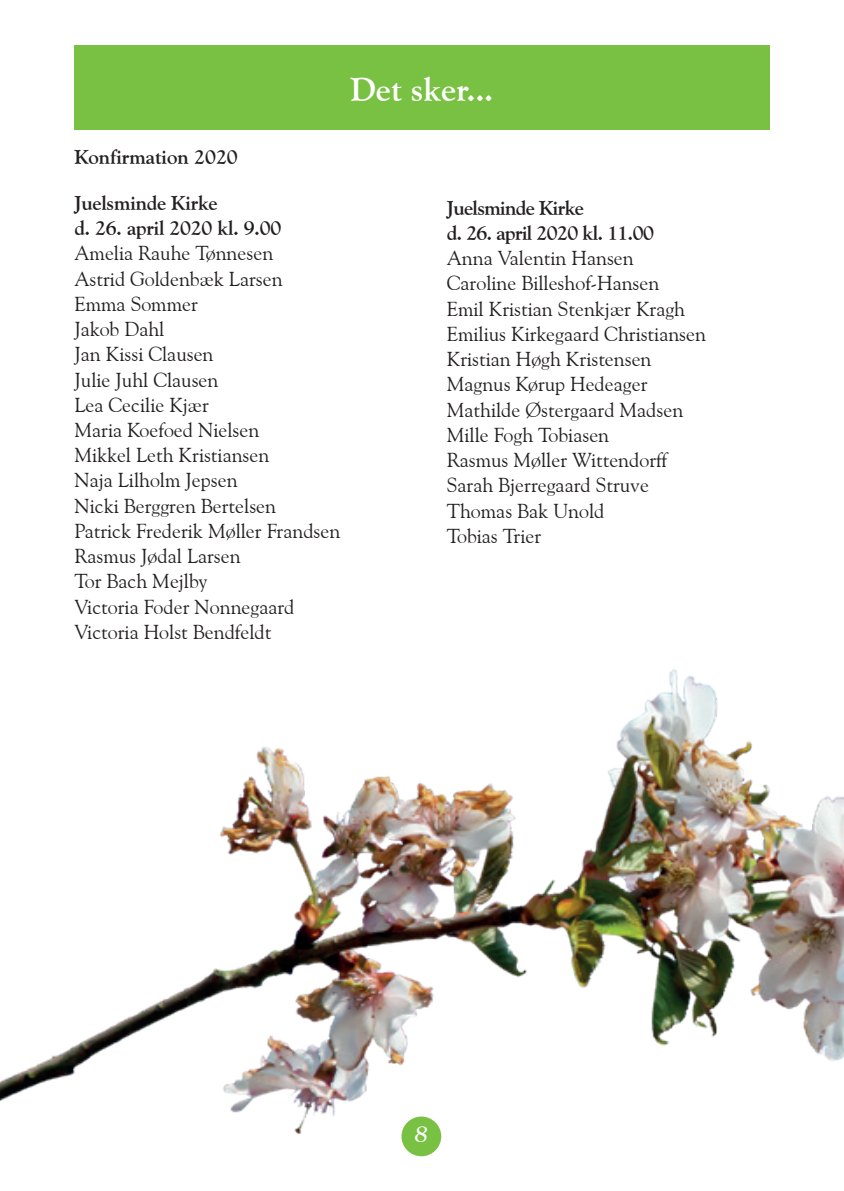
<style>
.page{position:relative;width:844px;height:1191px;background:#fff}
.page>*{position:absolute;margin:0;border:0;box-sizing:border-box;transform-origin:0 0}
.t1{font:700 33.25px "Goudy Old Style BT";color:#fff}
.t2{font:italic 700 22.75px "Goudy Old Style BT";color:#fff}
.t3{font:20.12px/25.2px "Goudy Old Style BT";color:#231f20}
.t4{font:700 20.12px/25.2px "Goudy Old Style BT";letter-spacing:-.01em;color:#231f20}
.t5{font:700 20.12px/25.2px "Goudy Old Style BT";letter-spacing:-.03em;color:#231f20}
</style>
<div class="page">
<div style="left:74px;top:45px;width:695px;height:85px;background:#79c142"></div>
<img style="left:0;top:669px;width:843px;height:488px">
<h1 class="t1" style="left:350px;top:69px;width:145px">Det sker...</h1>
<p class="t4" style="left:74px;top:144px;width:165px">Konfirmation 2020</p>
<p class="t4" style="left:74px;top:190px;width:208px">Juelsminde Kirke<br>d. 26. april 2020 kl. 9.00</p>
<p class="t3" style="left:74px;top:240px;width:267px">Amelia Rauhe Tønnesen<br>Astrid Goldenbæk Larsen<br>Emma Sommer<br>Jakob Dahl<br>Jan Kissi Clausen<br>Julie Juhl Clausen<br>Lea Cecilie Kjær<br>Maria Koefoed Nielsen<br>Mikkel Leth Kristiansen<br>Naja Lilholm Jepsen<br>Nicki Berggren Bertelsen<br>Patrick Frederik Møller Frandsen<br>Rasmus Jødal Larsen<br>Tor Bach Mejlby<br>Victoria Foder Nonnegaard<br>Victoria Holst Bendfeldt</p>
<p class="t5" style="left:446px;top:195px;width:208px">Juelsminde Kirke<br>d. 26. april 2020 kl. 11.00</p>
<p class="t3" style="left:446px;top:245px;width:261px">Anna Valentin Hansen<br>Caroline Billeshof-Hansen<br>Emil Kristian Stenkjær Kragh<br>Emilius Kirkegaard Christiansen<br>Kristian Høgh Kristensen<br>Magnus Kørup Hedeager<br>Mathilde Østergaard Madsen<br>Mille Fogh Tobiasen<br>Rasmus Møller Wittendorff<br>Sarah Bjerregaard Struve<br>Thomas Bak Unold<br>Tobias Trier</p>
<p class="t2" style="left:415px;top:1120px;width:14px">8</p>
</div>
